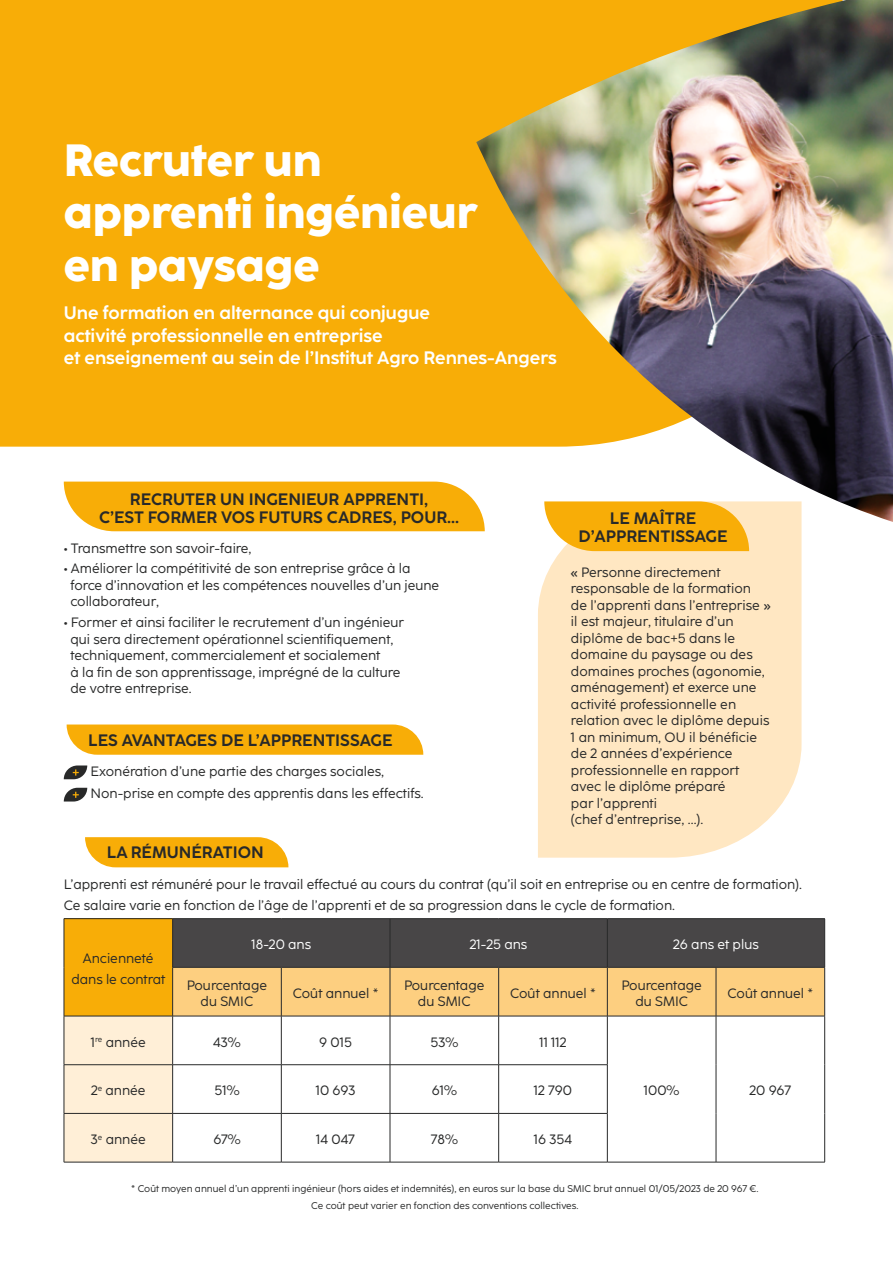
<style>
.page{position:relative;width:893px;height:1263px;background:#fff}
.page>*{position:absolute;margin:0;border:0;box-sizing:border-box;transform-origin:0 0}
.t1{font:800 45px/52.5px "Coco Sharp";color:#fff}
.t2{font:700 18px/22.5px "Coco Sharp";color:#fff}
.t3{font:700 16.5px/18px "Coco Sharp";color:#282929;text-align:center}
.t4{font:13.5px/16.5px "Coco Sharp";color:#282929}
.t5{font:13.5px "Coco Sharp";color:#fff}
.t6{font:9.75px/16.5px "Coco Sharp";color:#282929;text-align:center}
.s1{font-weight:700}
</style>
<div class="page">
<div style="left:0;top:0;width:476px;height:447px;background:#f8ad07"></div>
<img style="left:476px;top:0;width:417px;height:522px">
<svg style="left:67px;top:724px;width:356px;height:31px;background:#f8b115"></svg>
<svg style="left:64px;top:765px;width:23px;height:14px"></svg>
<svg style="left:64px;top:788px;width:23px;height:13px"></svg>
<div style="left:538px;top:501px;width:263px;height:357px;background:#ffe7c2"></div>
<svg style="left:544px;top:501px;width:205px;height:50px;background:#f8b41f"></svg>
<svg style="left:85px;top:837px;width:203px;height:30px;background:#f8b217"></svg>
<svg style="left:65px;top:919px;width:759px;height:243px;background:#bc9f6b"></svg>
<svg style="left:173px;top:1017px;width:651px;height:145px"></svg>
<hr style="left:64px;top:918px;width:109px;height:1px;background:#282929">
<hr style="left:64px;top:919px;width:1px;height:48px;background:#282929">
<hr style="left:173px;top:918px;width:108px;height:1px;background:#282929">
<hr style="left:172px;top:919px;width:1px;height:48px;background:#282929">
<hr style="left:281px;top:918px;width:109px;height:1px;background:#282929">
<hr style="left:64px;top:967px;width:1px;height:49px;background:#282929">
<hr style="left:172px;top:967px;width:109px;height:1px;background:#282929">
<hr style="left:172px;top:967px;width:1px;height:49px;background:#282929">
<hr style="left:281px;top:967px;width:109px;height:1px;background:#282929">
<hr style="left:281px;top:967px;width:1px;height:49px;background:#282929">
<hr style="left:390px;top:967px;width:1px;height:49px;background:#282929">
<hr style="left:498px;top:967px;width:1px;height:49px;background:#282929">
<hr style="left:607px;top:967px;width:1px;height:49px;background:#282929">
<hr style="left:716px;top:967px;width:1px;height:49px;background:#282929">
<hr style="left:824px;top:967px;width:1px;height:49px;background:#282929">
<hr style="left:64px;top:1016px;width:109px;height:1px;background:#282929">
<hr style="left:64px;top:1016px;width:1px;height:48px;background:#282929">
<hr style="left:173px;top:1016px;width:108px;height:1px;background:#282929">
<hr style="left:172px;top:1016px;width:1px;height:48px;background:#282929">
<hr style="left:281px;top:1016px;width:109px;height:1px;background:#282929">
<hr style="left:281px;top:1016px;width:1px;height:48px;background:#282929">
<hr style="left:390px;top:1016px;width:109px;height:1px;background:#282929">
<hr style="left:390px;top:1016px;width:1px;height:48px;background:#282929">
<hr style="left:499px;top:1016px;width:108px;height:1px;background:#282929">
<hr style="left:498px;top:1016px;width:1px;height:48px;background:#282929">
<hr style="left:607px;top:1016px;width:109px;height:1px;background:#282929">
<hr style="left:607px;top:1016px;width:1px;height:48px;background:#282929">
<hr style="left:716px;top:1016px;width:109px;height:1px;background:#282929">
<hr style="left:716px;top:1016px;width:1px;height:49px;background:#282929">
<hr style="left:824px;top:1016px;width:1px;height:49px;background:#282929">
<hr style="left:64px;top:1064px;width:109px;height:1px;background:#282929">
<hr style="left:64px;top:1065px;width:1px;height:48px;background:#282929">
<hr style="left:173px;top:1064px;width:108px;height:1px;background:#282929">
<hr style="left:172px;top:1065px;width:1px;height:48px;background:#282929">
<hr style="left:281px;top:1064px;width:109px;height:1px;background:#282929">
<hr style="left:281px;top:1065px;width:1px;height:48px;background:#282929">
<hr style="left:390px;top:1064px;width:109px;height:1px;background:#282929">
<hr style="left:390px;top:1065px;width:1px;height:48px;background:#282929">
<hr style="left:499px;top:1064px;width:108px;height:1px;background:#282929">
<hr style="left:498px;top:1065px;width:1px;height:48px;background:#282929">
<hr style="left:607px;top:1065px;width:1px;height:48px;background:#282929">
<hr style="left:716px;top:1065px;width:1px;height:48px;background:#282929">
<hr style="left:824px;top:1065px;width:1px;height:48px;background:#282929">
<hr style="left:64px;top:1113px;width:109px;height:1px;background:#282929">
<hr style="left:64px;top:1113px;width:1px;height:49px;background:#282929">
<hr style="left:173px;top:1113px;width:108px;height:1px;background:#282929">
<hr style="left:172px;top:1113px;width:1px;height:49px;background:#282929">
<hr style="left:281px;top:1113px;width:109px;height:1px;background:#282929">
<hr style="left:281px;top:1113px;width:1px;height:49px;background:#282929">
<hr style="left:390px;top:1113px;width:109px;height:1px;background:#282929">
<hr style="left:390px;top:1113px;width:1px;height:49px;background:#282929">
<hr style="left:499px;top:1113px;width:108px;height:1px;background:#282929">
<hr style="left:498px;top:1113px;width:1px;height:49px;background:#282929">
<hr style="left:607px;top:1113px;width:1px;height:49px;background:#282929">
<hr style="left:716px;top:1113px;width:1px;height:49px;background:#282929">
<hr style="left:824px;top:1113px;width:1px;height:49px;background:#282929">
<hr style="left:64px;top:1162px;width:109px;height:1px;background:#282929">
<hr style="left:173px;top:1162px;width:108px;height:1px;background:#282929">
<hr style="left:281px;top:1162px;width:109px;height:1px;background:#282929">
<hr style="left:390px;top:1162px;width:109px;height:1px;background:#282929">
<hr style="left:499px;top:1162px;width:108px;height:1px;background:#282929">
<hr style="left:607px;top:1162px;width:109px;height:1px;background:#282929">
<hr style="left:716px;top:1162px;width:109px;height:1px;background:#282929">
<hr style="left:390px;top:918px;width:109px;height:1px;background:#282929">
<hr style="left:390px;top:919px;width:1px;height:48px;background:#282929">
<hr style="left:499px;top:918px;width:108px;height:1px;background:#282929">
<hr style="left:390px;top:967px;width:109px;height:1px;background:#282929">
<hr style="left:499px;top:967px;width:108px;height:1px;background:#282929">
<hr style="left:607px;top:918px;width:109px;height:1px;background:#282929">
<hr style="left:607px;top:919px;width:1px;height:48px;background:#282929">
<hr style="left:716px;top:918px;width:109px;height:1px;background:#282929">
<hr style="left:824px;top:919px;width:1px;height:48px;background:#282929">
<hr style="left:607px;top:967px;width:109px;height:1px;background:#282929">
<hr style="left:716px;top:967px;width:109px;height:1px;background:#282929">
<div style="left:64px;top:482px;width:421px;height:49px;background:#f8ad07"></div>
<h1 class="t1" style="left:64px;top:134px;width:415px">Recruter un apprenti ingénieur en paysage</h1>
<h2 class="t2" style="left:64px;top:302px;width:494px">Une formation en alternance qui conjugue<br>activité professionnelle en entreprise<br>et enseignement au sein de l’Institut Agro Rennes-Angers</h2>
<p class="t3" style="left:99px;top:490px;width:362px">RECRUTER UN INGENIEUR APPRENTI,<br>C’EST FORMER VOS FUTURS CADRES, POUR...</p>
<p class="t4" style="left:64px;top:540px;width:189px"><span class="s1">•</span> Transmettre son savoir-faire,</p>
<p class="t4" style="left:70px;top:560px;width:370px;text-indent:-7px"><span class="s1">•</span> Améliorer la compétitivité de son entreprise grâce à la force d’innovation et les compétences nouvelles d’un jeune collaborateur,</p>
<p class="t4" style="left:70px;top:614px;width:335px;text-indent:-7px"><span class="s1">•</span> Former et ainsi faciliter le recrutement d’un ingénieur qui sera directement opérationnel scientifiquement, techniquement, commercialement et socialement<br>à la fin de son apprentissage, imprégné de la culture de votre entreprise.</p>
<p class="t3" style="left:88px;top:731px;width:306px">LES AVANTAGES DE L’APPRENTISSAGE</p>
<p class="t4" style="left:91px;top:760px;width:335px;line-height:22.2px">Exonération d’une partie des charges sociales,<br>Non-prise en compte des apprentis dans les effectifs.</p>
<p class="t3" style="left:107px;top:843px;width:159px">LA RÉMUNÉRATION</p>
<p class="t3" style="left:579px;top:509px;width:150px">LE MAÎTRE<br>D’APPRENTISSAGE</p>
<p class="t4" style="left:571px;top:564px;width:201px">« Personne directement responsable de la formation<br>de l’apprenti dans l’entreprise » il est majeur, titulaire d’un diplôme de bac+5 dans le domaine du paysage ou des domaines proches (agonomie, aménagement) et exerce une activité professionnelle en relation avec le diplôme depuis<br>1 an minimum, OU il bénéficie de 2 années d’expérience professionnelle en rapport avec le diplôme préparé<br>par l’apprenti<br>(chef d’entreprise, ...).</p>
<p class="t4" style="left:64px;top:874px;width:740px;line-height:20.7px">L’apprenti est rémunéré pour le travail effectué au cours du contrat (qu’il soit en entreprise ou en centre de formation).<br>Ce salaire varie en fonction de l’âge de l’apprenti et de sa progression dans le cycle de formation.</p>
<p class="t4" style="left:71px;top:948px;width:95px;line-height:20.7px;text-align:center">Ancienneté dans le contrat</p>
<p class="t5" style="left:252px;top:937px;width:61px">18-20 ans</p>
<p class="t5" style="left:470px;top:937px;width:59px">21-25 ans</p>
<p class="t5" style="left:673px;top:937px;width:87px">26 ans et plus</p>
<p class="t4" style="left:187px;top:977px;width:82px;text-align:center">Pourcentage du SMIC</p>
<p class="t4" style="left:293px;top:985px;width:87px">Coût annuel *</p>
<p class="t4" style="left:404px;top:977px;width:82px;text-align:center">Pourcentage du SMIC</p>
<p class="t4" style="left:510px;top:985px;width:87px">Coût annuel *</p>
<p class="t4" style="left:621px;top:977px;width:82px;text-align:center">Pourcentage du SMIC</p>
<p class="t4" style="left:727px;top:985px;width:87px">Coût annuel *</p>
<p class="t4" style="left:91px;top:1034px;width:56px">1<sup>re</sup> année</p>
<p class="t4" style="left:213px;top:1034px;width:29px">43%</p>
<p class="t4" style="left:319px;top:1034px;width:34px">9 015</p>
<p class="t4" style="left:430px;top:1034px;width:29px">53%</p>
<p class="t4" style="left:539px;top:1034px;width:29px">11 112</p>
<p class="t4" style="left:91px;top:1082px;width:56px">2<sup>e</sup> année</p>
<p class="t4" style="left:644px;top:1082px;width:37px">100%</p>
<p class="t4" style="left:750px;top:1082px;width:43px">20 967</p>
<p class="t4" style="left:214px;top:1082px;width:26px">51%</p>
<p class="t4" style="left:316px;top:1082px;width:41px">10 693</p>
<p class="t4" style="left:432px;top:1082px;width:27px">61%</p>
<p class="t4" style="left:534px;top:1082px;width:40px">12 790</p>
<p class="t4" style="left:91px;top:1131px;width:56px">3<sup>e</sup> année</p>
<p class="t4" style="left:213px;top:1131px;width:29px">67%</p>
<p class="t4" style="left:316px;top:1131px;width:40px">14 047</p>
<p class="t4" style="left:431px;top:1131px;width:28px">78%</p>
<p class="t4" style="left:534px;top:1131px;width:40px">16 354</p>
<p class="t6" style="left:131px;top:1181px;width:629px">* Coût moyen annuel d’un apprenti ingénieur (hors aides et indemnités), en euros sur la base du SMIC brut annuel 01/05/2023 de 20 967 €.<br>Ce coût peut varier en fonction des conventions collectives.</p>
</div>
